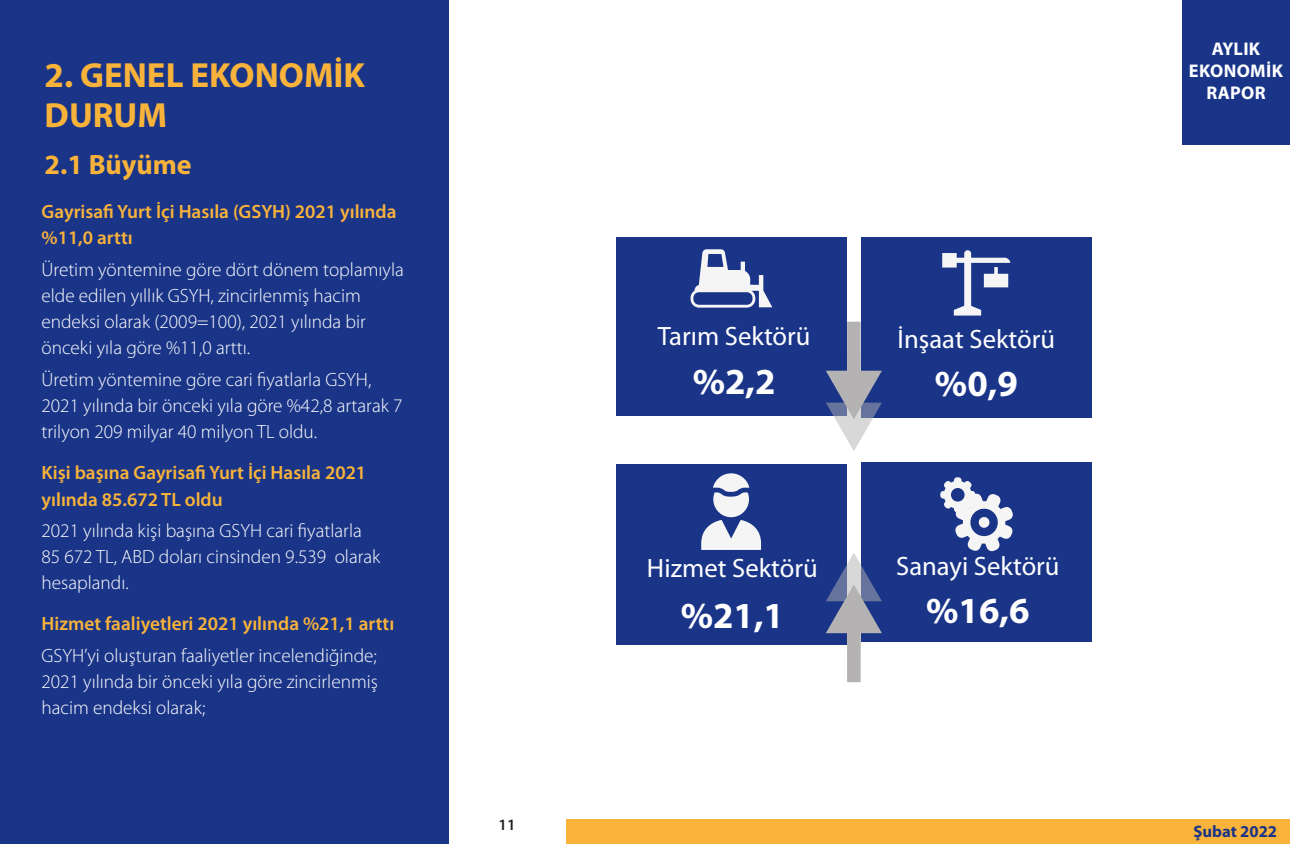
<style>
.page{position:relative;width:1290px;height:844px;background:#fff}
.page>*{position:absolute;margin:0;border:0;box-sizing:border-box;transform-origin:0 0}
.t1{font:700 36.75px "Myriad Pro";color:#fff}
.Heading_1{font:700 35px/40.2px "Myriad Pro";color:#f9b33a}
.Heading_1-2{font:700 28px "Myriad Pro";color:#f9b33a}
.t2{font:26.6px "Myriad Pro";color:#fff}
.t3{font:300 19.25px/26.2px "Myriad Pro";color:#fff}
.t4{font:600 19.25px/26.2px "Myriad Pro";color:#f9b33a}
.t5{font:700 18.38px/22.1px "Myriad Pro";letter-spacing:.02em;color:#fff;text-align:center}
.t6{font:700 16.62px "Myriad Pro";color:#1a3588}
.t7{font:600 15.75px "Myriad Pro";color:#231f20}
</style>
<div class="page">
<div style="left:1182px;top:0;width:108px;height:145px;background:#1a3588"></div>
<div style="left:566px;top:819px;width:724px;height:24px;background:#f9b33a"></div>
<div style="left:616px;top:463px;width:230px;height:181px;background:#1a3588"></div>
<svg style="left:701px;top:473px;width:60px;height:77px"></svg>
<div style="left:861px;top:462px;width:230px;height:180px;background:#1a3588"></div>
<svg style="left:940px;top:477px;width:73px;height:74px"></svg>
<svg style="left:826px;top:552px;width:56px;height:130px"></svg>
<div style="left:616px;top:237px;width:230px;height:178px;background:#1a3588"></div>
<svg style="left:690px;top:249px;width:82px;height:58px"></svg>
<div style="left:861px;top:237px;width:230px;height:181px;background:#1a3588"></div>
<svg style="left:942px;top:250px;width:68px;height:65px"></svg>
<svg style="left:826px;top:321px;width:56px;height:130px"></svg>
<div style="left:0;top:0;width:448px;height:843px;background:#1a3588"></div>
<p class="Heading_1" style="left:45px;top:54px;width:322px">2. GENEL EKONOMİK<br>DURUM</p>
<p class="Heading_1-2" style="left:45px;top:146px;width:149px">2.1 Büyüme</p>
<p class="t4" style="left:42px;top:198px;width:356px">Gayrisafi Yurt İçi Hasıla (GSYH) 2021 yılında %11,0 arttı</p>
<p class="t3" style="left:42px;top:256px;width:364px">Üretim yöntemine göre dört dönem toplamıyla elde edilen yıllık GSYH, zincirlenmiş hacim endeksi olarak (2009=100), 2021 yılında bir önceki yıla göre %11,0 arttı.</p>
<p class="t3" style="left:42px;top:366px;width:362px">Üretim yöntemine göre cari fiyatlarla GSYH,<br>2021 yılında bir önceki yıla göre %42,8 artarak 7 trilyon 209 milyar 40 milyon TL oldu.</p>
<p class="t4" style="left:42px;top:459px;width:326px">Kişi başına Gayrisafi Yurt İçi Hasıla 2021 yılında 85.672 TL oldu</p>
<p class="t3" style="left:42px;top:517px;width:340px">2021 yılında kişi başına GSYH cari fiyatlarla<br>85 672 TL, ABD doları cinsinden 9.539 olarak hesaplandı.</p>
<p class="t4" style="left:42px;top:610px;width:354px">Hizmet faaliyetleri 2021 yılında %21,1 arttı</p>
<p class="t3" style="left:42px;top:641px;width:338px;text-align:justify">GSYH’yi oluşturan faaliyetler incelendiğinde; 2021 yılında bir önceki yıla göre zincirlenmiş hacim endeksi olarak;</p>
<p class="t7" style="left:499px;top:814px;width:18px">11</p>
<p class="t2" style="left:658px;top:320px;width:154px">Tarım Sektörü</p>
<p class="t1" style="left:693px;top:357px;width:84px">%2,2</p>
<p class="t2" style="left:647px;top:551px;width:172px">Hizmet Sektörü</p>
<p class="t1" style="left:681px;top:591px;width:105px">%21,1</p>
<p class="t2" style="left:897px;top:322px;width:159px">İnşaat Sektörü</p>
<p class="t1" style="left:935px;top:360px;width:84px">%0,9</p>
<p class="t2" style="left:896px;top:549px;width:165px">Sanayi Sektörü</p>
<p class="t1" style="left:926px;top:586px;width:105px">%16,6</p>
<p class="t5" style="left:1189px;top:37px;width:96px">AYLIK<br>EKONOMIK<br>RAPOR</p>
<p class="t6" style="left:1193px;top:820px;width:85px">Şubat 2022</p>
</div>
